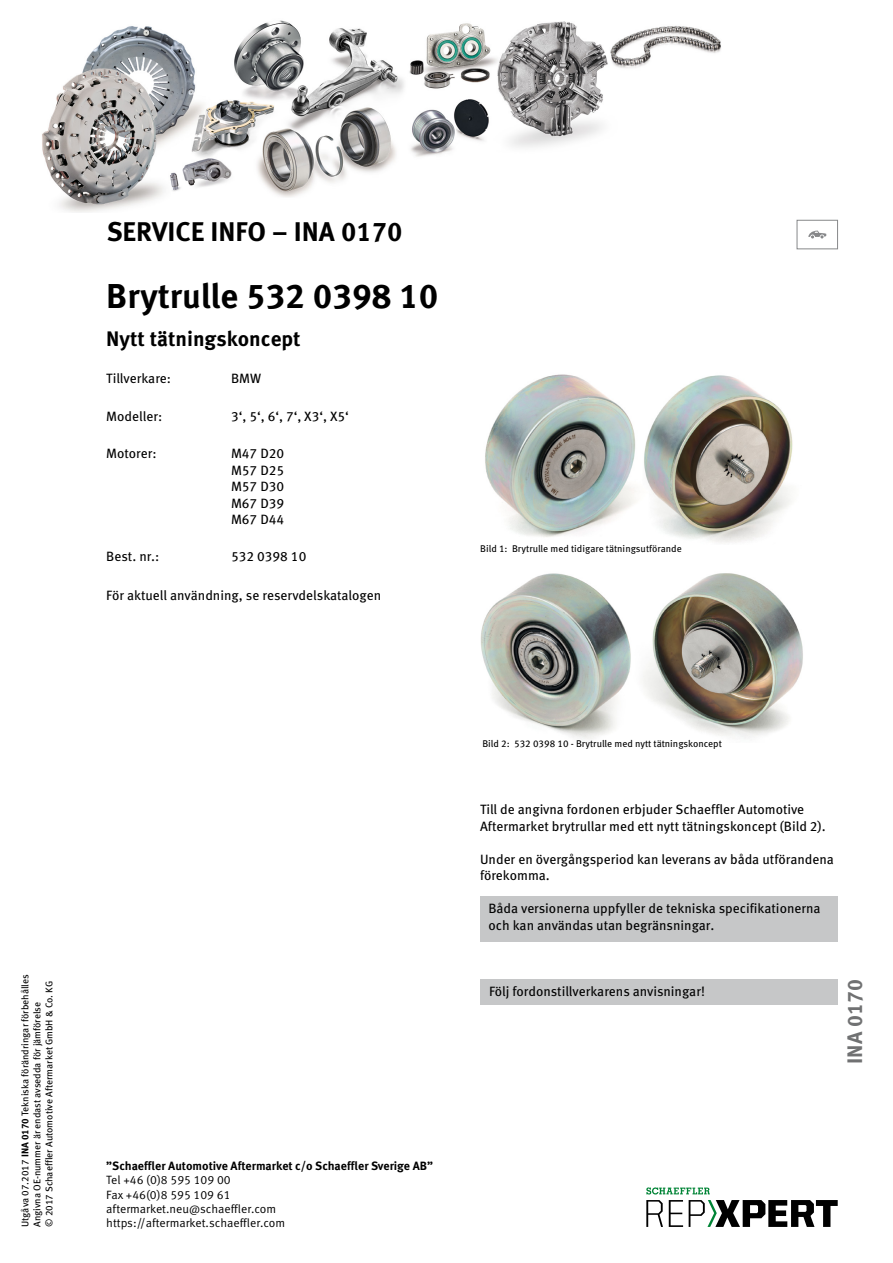
<style>
.page{position:relative;width:893px;height:1263px;background:#fff}
.page>*{position:absolute;margin:0;border:0;box-sizing:border-box;transform-origin:0 0}
.t1{font:700 34.5px "Meta Pro";color:#000}
.t2{font:700 27px "Meta Pro";color:#000}
.t3{font:700 21px "Meta Pro";color:#000}
.t4{font:700 21px "Meta Pro";color:#707172}
.t5{font:13.5px/16.5px "Meta Pro";color:#000}
.t6{font:12px/14.4px "Meta Pro Norm";color:#000}
.t7{font:700 12px "Meta Pro";color:#000}
.t8{font:9.75px/12px "Meta Pro";color:#000}
.s1{font-weight:700}
</style>
<div class="page">
<div style="left:480px;top:897px;width:357px;height:45px;background:#c6c7c8"></div>
<img style="left:480px;top:573px;width:323px;height:166px">
<img style="left:485px;top:374px;width:308px;height:169px">
<div style="left:480px;top:980px;width:358px;height:25px;background:#c6c7c8"></div>
<div style="left:797px;top:220px;width:41px;height:29px;border:1px solid #87888a"></div>
<svg style="left:808px;top:231px;width:18px;height:7px"></svg>
<img style="left:42px;top:20px;width:679px;height:192px">
<svg style="left:646px;top:1200px;width:17px;height:27px"></svg>
<svg style="left:669px;top:1200px;width:14px;height:27px"></svg>
<svg style="left:689px;top:1200px;width:149px;height:27px"></svg>
<svg style="left:646px;top:1187px;width:64px;height:7px"></svg>
<h2 class="t2" style="left:107px;top:210px;width:297px">SERVICE INFO – INA 0170</h2>
<h1 class="t1" style="left:106px;top:269px;width:334px">Brytrulle 532 0398 10</h1>
<h3 class="t3" style="left:106px;top:323px;width:196px">Nytt tätningskoncept</h3>
<p class="t5" style="left:106px;top:369px;width:66px">Tillverkare:</p>
<p class="t5" style="left:231px;top:369px;width:32px">BMW</p>
<p class="t5" style="left:106px;top:407px;width:58px">Modeller:</p>
<p class="t5" style="left:231px;top:407px;width:119px">3‘, 5‘, 6‘, 7‘, X3‘, X5‘</p>
<p class="t5" style="left:106px;top:444px;width:52px">Motorer:</p>
<p class="t5" style="left:231px;top:444px;width:55px;text-align:justify">M47 D20<br>M57 D25<br>M57 D30<br>M67 D39<br>M67 D44</p>
<p class="t5" style="left:106px;top:547px;width:55px">Best. nr.:</p>
<p class="t5" style="left:231px;top:547px;width:77px">532 0398 10</p>
<p class="t5" style="left:106px;top:586px;width:276px">För aktuell användning, se reservdelskatalogen</p>
<p class="t8" style="left:480px;top:542px;width:203px">Bild 1: Brytrulle med tidigare tätningsutförande</p>
<p class="t8" style="left:482px;top:737px;width:241px">Bild 2: 532 0398 10 - Brytrulle med nytt tätningskoncept</p>
<p class="t5" style="left:480px;top:800px;width:347px">Till de angivna fordonen erbjuder Schaeffler Automotive<br>Aftermarket brytrullar med ett nytt tätningskoncept (Bild 2).</p>
<p class="t5" style="left:480px;top:850px;width:355px">Under en övergångsperiod kan leverans av båda utförandena förekomma.</p>
<p class="t5" style="left:488px;top:899px;width:334px">Båda versionerna uppfyller de tekniska specifikationerna och kan användas utan begränsningar.</p>
<p class="t8" style="left:19px;top:1227px;width:254px;rotate:-90deg">Utgåva 07.2017 <span class="s1">INA 0170</span> Tekniska förändringar förbehålles<br>Angivna OE-nummer är endast avsedda för jämförelse<br>© 2017 Schaeffler Automotive Aftermarket GmbH &amp; Co. KG</p>
<p class="t5" style="left:489px;top:982px;width:217px">Följ fordonstillverkarens anvisningar!</p>
<p class="t7" style="left:106px;top:1156px;width:328px">”Schaeffler Automotive Aftermarket c/o Schaeffler Sverige AB”</p>
<p class="t6" style="left:106px;top:1172px;width:180px">Tel +46 (0)8 595 109 00<br>Fax +46(0)8 595 109 61 aftermarket.neu@schaeffler.com https://aftermarket.schaeffler.com</p>
<h3 class="t4" style="left:838px;top:1064px;width:86px;rotate:-90deg">INA 0170</h3>
</div>
